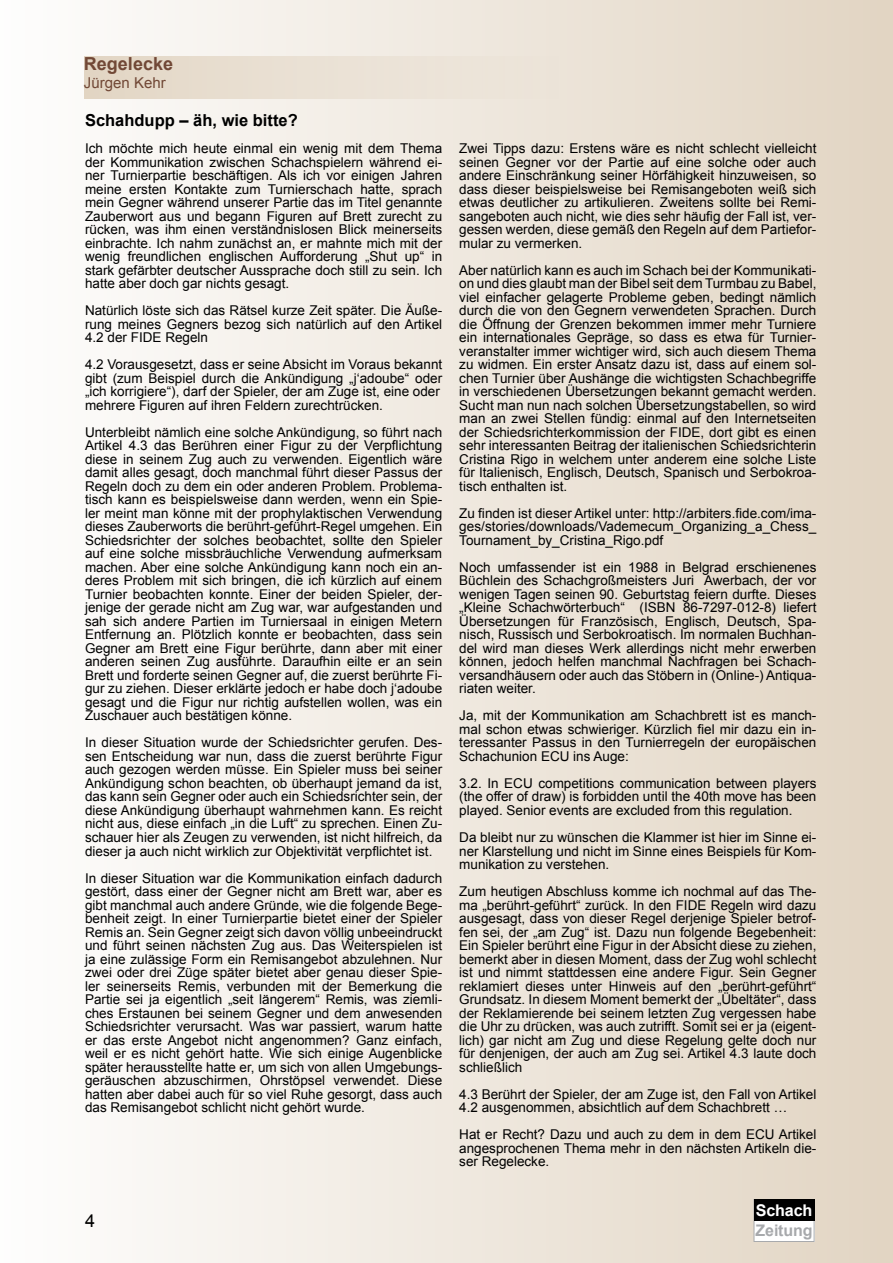
<style>
.page{position:relative;width:893px;height:1263px;background:#fff}
.page>*{position:absolute;margin:0;border:0;box-sizing:border-box;transform-origin:0 0}
.t1{font:700 18px "Arial";color:#714836}
.t2{font:18px "Arial";color:#000}
.t3{font:700 16.5px "Arial";color:#000}
.t4{font:700 16.2px "Arial";letter-spacing:-.01em;color:#fff}
.t5{font:700 16.05px "Arial";letter-spacing:-.01em;color:#a7a9ac}
.t6{font:15px "Arial";color:#714836}
.t7{font:13.5px/13.5px "Arial";color:#000;text-align:justify}
</style>
<div class="page">
<div style="left:0;top:0;width:893px;height:1263px;background:linear-gradient(to right,#fefefd,#e2d5c3)"></div>
<hr style="left:892px;top:0;width:1px;height:1263px;background:#e2d5c3">
<div style="left:754px;top:1199px;width:60px;height:43px;background:#fff"></div>
<div style="left:754px;top:1199px;width:60px;height:43px;border:1px solid #a7a9ac"></div>
<div style="left:754px;top:1199px;width:60px;height:21px;background:#000"></div>
<div style="left:84px;top:57px;width:474px;height:42px;background:linear-gradient(to right,#e4d8c8,#eee7dd)"></div>
<h1 class="t1" style="left:84px;top:51px;width:91px">Regelecke</h1>
<p class="t6" style="left:84px;top:73px;width:83px">Jürgen Kehr</p>
<p class="t3" style="left:85px;top:110px;width:214px">Schahdupp – äh, wie bitte?</p>
<p class="t7" style="left:85px;top:142px;width:359px">Ich möchte mich heute einmal ein wenig mit dem Thema der Kommunikation zwischen Schachspielern während ei&shy;ner Turnierpartie beschäftigen. Als ich vor einigen Jahren meine ersten Kontakte zum Turnierschach hatte, sprach mein Gegner während unserer Partie das im Titel genannte Zauberwort aus und begann Figuren auf Brett zurecht zu rücken, was ihm einen verständnislosen Blick meinerseits einbrachte. Ich nahm zunächst an, er mahnte mich mit der wenig freundlichen englischen Aufforderung „Shut up“ in stark gefärbter deutscher Aussprache doch still zu sein. Ich hatte aber doch gar nichts gesagt.</p>
<p class="t7" style="left:85px;top:304px;width:359px">Natürlich löste sich das Rätsel kurze Zeit später. Die Äuße&shy;rung meines Gegners bezog sich natürlich auf den Artikel 4.2 der FIDE Regeln</p>
<p class="t7" style="left:85px;top:358px;width:359px;text-align:left">4.2 Vorausgesetzt, dass er seine Absicht im Voraus bekannt gibt (zum Beispiel durch die Ankündigung „j‘adoube“ oder „ich korrigiere“), darf der Spieler, der am Zuge ist, eine oder mehrere Figuren auf ihren Feldern zurechtrücken.</p>
<p class="t7" style="left:85px;top:426px;width:359px">Unterbleibt nämlich eine solche Ankündigung, so führt nach Artikel 4.3 das Berühren einer Figur zu der Verpflichtung diese in seinem Zug auch zu verwenden. Eigentlich wäre damit alles gesagt, doch manchmal führt dieser Passus der Regeln doch zu dem ein oder anderen Problem. Problema&shy;tisch kann es beispielsweise dann werden, wenn ein Spie&shy;ler meint man könne mit der prophylaktischen Verwendung dieses Zauberworts die berührt-geführt-Regel umgehen. Ein Schiedsrichter der solches beobachtet, sollte den Spieler auf eine solche missbräuchliche Verwendung aufmerksam machen. Aber eine solche Ankündigung kann noch ein an&shy;deres Problem mit sich bringen, die ich kürzlich auf einem Turnier beobachten konnte. Einer der beiden Spieler, der&shy;jenige der gerade nicht am Zug war, war aufgestanden und sah sich andere Partien im Turniersaal in einigen Metern Entfernung an. Plötzlich konnte er beobachten, dass sein Gegner am Brett eine Figur berührte, dann aber mit einer anderen seinen Zug ausführte. Daraufhin eilte er an sein Brett und forderte seinen Gegner auf, die zuerst berührte Fi&shy;gur zu ziehen. Dieser erklärte jedoch er habe doch j‘adoube gesagt und die Figur nur richtig aufstellen wollen, was ein Zuschauer auch bestätigen könne.</p>
<p class="t7" style="left:85px;top:736px;width:359px">In dieser Situation wurde der Schiedsrichter gerufen. Des&shy;sen Entscheidung war nun, dass die zuerst berührte Figur auch gezogen werden müsse. Ein Spieler muss bei seiner Ankündigung schon beachten, ob überhaupt jemand da ist, das kann sein Gegner oder auch ein Schiedsrichter sein, der diese Ankündigung überhaupt wahrnehmen kann. Es reicht nicht aus, diese einfach „in die Luft“ zu sprechen. Einen Zu&shy;schauer hier als Zeugen zu verwenden, ist nicht hilfreich, da dieser ja auch nicht wirklich zur Objektivität verpflichtet ist.</p>
<p class="t7" style="left:85px;top:871px;width:359px">In dieser Situation war die Kommunikation einfach dadurch gestört, dass einer der Gegner nicht am Brett war, aber es gibt manchmal auch andere Gründe, wie die folgende Bege&shy;benheit zeigt. In einer Turnierpartie bietet einer der Spieler Remis an. Sein Gegner zeigt sich davon völlig unbeeindruckt und führt seinen nächsten Zug aus. Das Weiterspielen ist ja eine zulässige Form ein Remisangebot abzulehnen. Nur zwei oder drei Züge später bietet aber genau dieser Spie&shy;ler seinerseits Remis, verbunden mit der Bemerkung die Partie sei ja eigentlich „seit längerem“ Remis, was ziemli&shy;ches Erstaunen bei seinem Gegner und dem anwesenden Schiedsrichter verursacht. Was war passiert, warum hatte er das erste Angebot nicht angenommen? Ganz einfach, weil er es nicht gehört hatte. Wie sich einige Augenblicke später herausstellte hatte er, um sich von allen Umgebungs&shy;geräuschen abzuschirmen, Ohrstöpsel verwendet. Diese hatten aber dabei auch für so viel Ruhe gesorgt, dass auch das Remisangebot schlicht nicht gehört wurde.</p>
<h1 class="t2" style="left:85px;top:1209px;width:12px">4</h1>
<p class="t7" style="left:459px;top:142px;width:359px">Zwei Tipps dazu: Erstens wäre es nicht schlecht vielleicht seinen Gegner vor der Partie auf eine solche oder auch andere Einschränkung seiner Hörfähigkeit hinzuweisen, so dass dieser beispielsweise bei Remisangeboten weiß sich etwas deutlicher zu artikulieren. Zweitens sollte bei Remi&shy;sangeboten auch nicht, wie dies sehr häufig der Fall ist, ver&shy;gessen werden, diese gemäß den Regeln auf dem Partiefor&shy;mular zu vermerken.</p>
<p class="t7" style="left:459px;top:264px;width:359px">Aber natürlich kann es auch im Schach bei der Kommunikati&shy;on und dies glaubt man der Bibel seit dem Turmbau zu Babel, viel einfacher gelagerte Probleme geben, bedingt nämlich durch die von den Gegnern verwendeten Sprachen. Durch die Öffnung der Grenzen bekommen immer mehr Turniere ein internationales Gepräge, so dass es etwa für Turnier&shy;veranstalter immer wichtiger wird, sich auch diesem Thema zu widmen. Ein erster Ansatz dazu ist, dass auf einem sol&shy;chen Turnier über Aushänge die wichtigsten Schachbegriffe in verschiedenen Übersetzungen bekannt gemacht werden.<br>Sucht man nun nach solchen Übersetzungstabellen, so wird man an zwei Stellen fündig: einmal auf den Internetseiten der Schiedsrichterkommission der FIDE, dort gibt es einen sehr interessanten Beitrag der italienischen Schiedsrichterin Cristina Rigo in welchem unter anderem eine solche Liste für Italienisch, Englisch, Deutsch, Spanisch und Serbokroa&shy;tisch enthalten ist.</p>
<p class="t7" style="left:459px;top:507px;width:359px">Zu finden ist dieser Artikel unter: http://arbiters.fide.com/ima&shy;ges/stories/downloads/Vademecum_Organizing_a_Chess_ Tournament_by_Cristina_Rigo.pdf</p>
<p class="t7" style="left:459px;top:561px;width:359px">Noch umfassender ist ein 1988 in Belgrad erschienenes Büchlein des Schachgroßmeisters Juri Awerbach, der vor wenigen Tagen seinen 90. Geburtstag feiern durfte. Dieses „Kleine Schachwörterbuch“ (ISBN 86-7297-012-8) liefert Übersetzungen für Französisch, Englisch, Deutsch, Spa&shy;nisch, Russisch und Serbokroatisch. Im normalen Buchhan&shy;del wird man dieses Werk allerdings nicht mehr erwerben können, jedoch helfen manchmal Nachfragen bei Schach&shy;versandhäusern oder auch das Stöbern in (Online-) Antiqua&shy;riaten weiter.</p>
<p class="t7" style="left:459px;top:709px;width:359px">Ja, mit der Kommunikation am Schachbrett ist es manch&shy;mal schon etwas schwieriger. Kürzlich fiel mir dazu ein in&shy;teressanter Passus in den Turnierregeln der europäischen Schachunion ECU ins Auge:</p>
<p class="t7" style="left:459px;top:777px;width:359px">3.2. In ECU competitions communication between players (the offer of draw) is forbidden until the 40th move has been played. Senior events are excluded from this regulation.</p>
<p class="t7" style="left:459px;top:831px;width:359px">Da bleibt nur zu wünschen die Klammer ist hier im Sinne ei&shy;ner Klarstellung und nicht im Sinne eines Beispiels für Kom&shy;munikation zu verstehen.</p>
<p class="t7" style="left:459px;top:885px;width:359px">Zum heutigen Abschluss komme ich nochmal auf das The&shy;ma „berührt-geführt“ zurück. In den FIDE Regeln wird dazu ausgesagt, dass von dieser Regel derjenige Spieler betrof&shy;fen sei, der „am Zug“ ist. Dazu nun folgende Begebenheit:<br>Ein Spieler berührt eine Figur in der Absicht diese zu ziehen, bemerkt aber in diesen Moment, dass der Zug wohl schlecht ist und nimmt stattdessen eine andere Figur. Sein Gegner reklamiert dieses unter Hinweis auf den „berührt-geführt“ Grundsatz. In diesem Moment bemerkt der „Übeltäter“, dass der Reklamierende bei seinem letzten Zug vergessen habe die Uhr zu drücken, was auch zutrifft. Somit sei er ja (eigent&shy;lich) gar nicht am Zug und diese Regelung gelte doch nur für denjenigen, der auch am Zug sei. Artikel 4.3 laute doch schließlich</p>
<p class="t7" style="left:459px;top:1087px;width:359px">4.3 Berührt der Spieler, der am Zuge ist, den Fall von Artikel<br>4.2 ausgenommen, absichtlich auf dem Schachbrett …</p>
<p class="t7" style="left:459px;top:1128px;width:359px">Hat er Recht? Dazu und auch zu dem in dem ECU Artikel angesprochenen Thema mehr in den nächsten Artikeln die&shy;ser Regelecke.</p>
<p class="t4" style="left:756px;top:1199px;width:58px">Schach</p>
<p class="t5" style="left:756px;top:1220px;width:58px">Zeitung</p>
</div>
